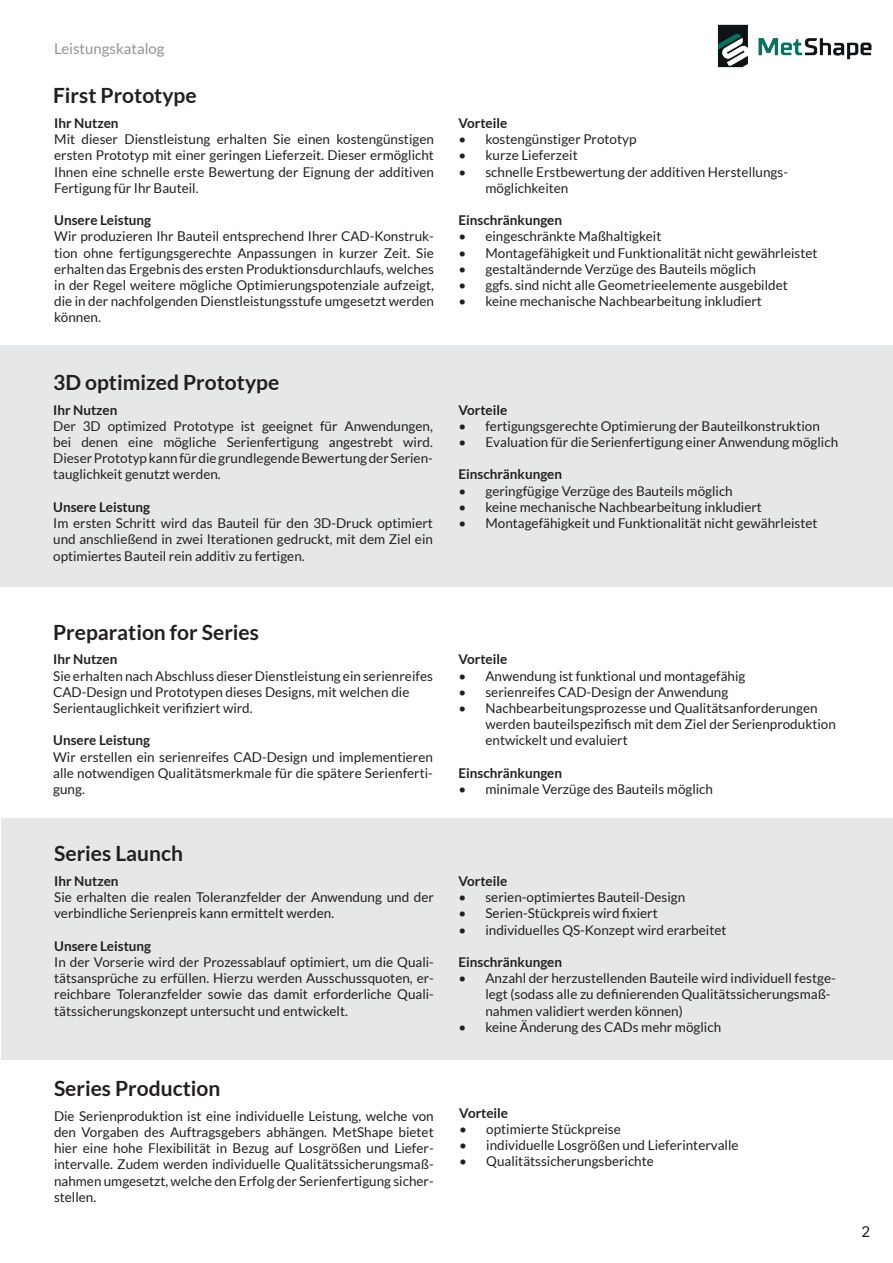
<style>
.page{position:relative;width:893px;height:1263px;background:#fff}
.page>*{position:absolute;margin:0;border:0;box-sizing:border-box;transform-origin:0 0}
.t1{font:700 21px "Lato";color:#231f20}
.t2{font:15px "Lato";color:#939598}
.t3{font:15px "Lato";color:#231f20}
.t4{font:13.5px/16.2px "Lato";color:#231f20;text-align:justify}
.t5{font:700 13.5px "Lato";color:#231f20}
</style>
<div class="page">
<img style="left:717px;top:24px;width:155px;height:44px">
<div style="left:0;top:345px;width:893px;height:242px;background:#e6e7e9"></div>
<div style="left:2px;top:818px;width:891px;height:242px;background:#e6e7e9"></div>
<p class="t2" style="left:54px;top:40px;width:112px">Leistungskatalog</p>
<h1 class="t1" style="left:53px;top:84px;width:145px">First Prototype</h1>
<p class="t5" style="left:54px;top:115px;width:66px">Ihr Nutzen</p>
<p class="t4" style="left:54px;top:131px;width:381px">Mit dieser Dienstleistung erhalten Sie einen kostengünstigen ersten Prototyp mit einer geringen Lieferzeit. Dieser ermöglicht Ihnen eine schnelle erste Bewertung der Eignung der additiven Fertigung für Ihr Bauteil.</p>
<p class="t5" style="left:54px;top:213px;width:98px">Unsere Leistung</p>
<p class="t4" style="left:54px;top:228px;width:381px">Wir produzieren Ihr Bauteil entsprechend Ihrer CAD-Konstruk&shy;tion ohne fertigungsgerechte Anpassungen in kurzer Zeit. Sie erhalten das Ergebnis des ersten Produktionsdurchlaufs, welches in der Regel weitere mögliche Optimierungspotenziale aufzeigt, die in der nachfolgenden Dienstleistungsstufe umgesetzt werden können.</p>
<h1 class="t1" style="left:53px;top:370px;width:228px">3D optimized Prototype</h1>
<p class="t5" style="left:53px;top:402px;width:66px">Ihr Nutzen</p>
<p class="t4" style="left:53px;top:418px;width:381px">Der 3D optimized Prototype ist geeignet für Anwendungen, bei denen eine mögliche Serienfertigung angestrebt wird.<br>Dieser Prototyp kann für die grundlegende Bewertung der Serien&shy;tauglichkeit genutzt werden.</p>
<p class="t5" style="left:53px;top:499px;width:98px">Unsere Leistung</p>
<p class="t4" style="left:53px;top:515px;width:381px">Im ersten Schritt wird das Bauteil für den 3D-Druck optimiert und anschließend in zwei Iterationen gedruckt, mit dem Ziel ein optimiertes Bauteil rein additiv zu fertigen.</p>
<h1 class="t1" style="left:53px;top:620px;width:207px">Preparation for Series</h1>
<p class="t5" style="left:53px;top:652px;width:66px">Ihr Nutzen</p>
<p class="t4" style="left:53px;top:668px;width:381px;text-align:left">Sie erhalten nach Abschluss dieser Dienstleistung ein serienreifes<br>CAD-Design und Prototypen dieses Designs, mit welchen die<br>Serientauglichkeit verifiziert wird.</p>
<p class="t5" style="left:53px;top:733px;width:98px">Unsere Leistung</p>
<p class="t4" style="left:53px;top:749px;width:381px">Wir erstellen ein serienreifes CAD-Design und implementieren alle notwendigen Qualitätsmerkmale für die spätere Serienferti&shy;gung.</p>
<h1 class="t1" style="left:54px;top:842px;width:130px">Series Launch</h1>
<p class="t5" style="left:54px;top:873px;width:66px">Ihr Nutzen</p>
<p class="t4" style="left:54px;top:889px;width:381px">Sie erhalten die realen Toleranzfelder der Anwendung und der verbindliche Serienpreis kann ermittelt werden.</p>
<p class="t5" style="left:54px;top:938px;width:98px">Unsere Leistung</p>
<p class="t4" style="left:54px;top:954px;width:381px">In der Vorserie wird der Prozessablauf optimiert, um die Quali&shy;tätsansprüche zu erfüllen. Hierzu werden Ausschussquoten, er&shy;reichbare Toleranzfelder sowie das damit erforderliche Quali&shy;tätssicherungskonzept untersucht und entwickelt.</p>
<p class="t5" style="left:458px;top:115px;width:50px">Vorteile</p>
<p class="t4" style="left:458px;top:131px;width:180px">• kostengünstiger Prototyp</p>
<p class="t4" style="left:458px;top:147px;width:121px">• kurze Lieferzeit</p>
<p class="t4" style="left:485px;top:164px;width:304px;text-indent:-27px">• schnelle Erstbewertung der additiven Herstellungs&shy;möglichkeiten</p>
<p class="t5" style="left:458px;top:213px;width:105px">Einschränkungen</p>
<p class="t4" style="left:458px;top:228px;width:204px">• eingeschränkte Maßhaltigkeit</p>
<p class="t4" style="left:458px;top:245px;width:361px">• Montagefähigkeit und Funktionalität nicht gewährleistet</p>
<p class="t4" style="left:458px;top:261px;width:299px">• gestaltändernde Verzüge des Bauteils möglich</p>
<p class="t4" style="left:458px;top:277px;width:331px">• ggfs. sind nicht alle Geometrieelemente ausgebildet</p>
<p class="t4" style="left:458px;top:293px;width:305px">• keine mechanische Nachbearbeitung inkludiert</p>
<p class="t5" style="left:458px;top:402px;width:50px">Vorteile</p>
<p class="t4" style="left:458px;top:418px;width:363px">• fertigungsgerechte Optimierung der Bauteilkonstruktion</p>
<p class="t4" style="left:458px;top:434px;width:381px">• Evaluation für die Serienfertigung einer Anwendung möglich</p>
<p class="t5" style="left:458px;top:467px;width:105px">Einschränkungen</p>
<p class="t4" style="left:458px;top:483px;width:276px">• geringfügige Verzüge des Bauteils möglich</p>
<p class="t4" style="left:458px;top:499px;width:305px">• keine mechanische Nachbearbeitung inkludiert</p>
<p class="t4" style="left:458px;top:515px;width:361px">• Montagefähigkeit und Funktionalität nicht gewährleistet</p>
<p class="t5" style="left:458px;top:652px;width:50px">Vorteile</p>
<p class="t4" style="left:458px;top:668px;width:288px">• Anwendung ist funktional und montagefähig</p>
<p class="t4" style="left:458px;top:684px;width:271px">• serienreifes CAD-Design der Anwendung</p>
<p class="t4" style="left:485px;top:700px;width:352px;text-align:left;text-indent:-27px">• Nachbearbeitungsprozesse und Qualitätsanforderungen werden bauteilspezifisch mit dem Ziel der Serienproduktion entwickelt und evaluiert</p>
<p class="t5" style="left:458px;top:765px;width:105px">Einschränkungen</p>
<p class="t4" style="left:458px;top:781px;width:256px">• minimale Verzüge des Bauteils möglich</p>
<p class="t5" style="left:458px;top:873px;width:50px">Vorteile</p>
<p class="t4" style="left:458px;top:889px;width:228px">• serien-optimiertes Bauteil-Design</p>
<p class="t4" style="left:458px;top:905px;width:201px">• Serien-Stückpreis wird fixiert</p>
<p class="t4" style="left:458px;top:921px;width:270px">• individuelles QS-Konzept wird erarbeitet</p>
<p class="t5" style="left:458px;top:954px;width:105px">Einschränkungen</p>
<p class="t4" style="left:485px;top:970px;width:352px;text-align:left;text-indent:-27px">• Anzahl der herzustellenden Bauteile wird individuell festge&shy;legt (sodass alle zu definierenden Qualitätssicherungsmaß&shy;nahmen validiert werden können)</p>
<p class="t4" style="left:458px;top:1019px;width:264px">• keine Änderung des CADs mehr möglich</p>
<h1 class="t1" style="left:54px;top:1076px;width:168px">Series Production</h1>
<p class="t4" style="left:54px;top:1107px;width:381px">Die Serienproduktion ist eine individuelle Leistung, welche von den Vorgaben des Auftragsgebers abhängen. MetShape bietet hier eine hohe Flexibilität in Bezug auf Losgrößen und Liefer&shy;intervalle. Zudem werden individuelle Qualitätssicherungsmaß&shy;nahmen umgesetzt, welche den Erfolg der Serienfertigung sicher&shy;stellen.</p>
<p class="t5" style="left:459px;top:1105px;width:50px">Vorteile</p>
<p class="t4" style="left:459px;top:1121px;width:163px">• optimierte Stückpreise</p>
<p class="t4" style="left:459px;top:1137px;width:281px">• individuelle Losgrößen und Lieferintervalle</p>
<p class="t4" style="left:459px;top:1153px;width:196px">• Qualitätssicherungsberichte</p>
<p class="t3" style="left:861px;top:1223px;width:10px">2</p>
</div>
